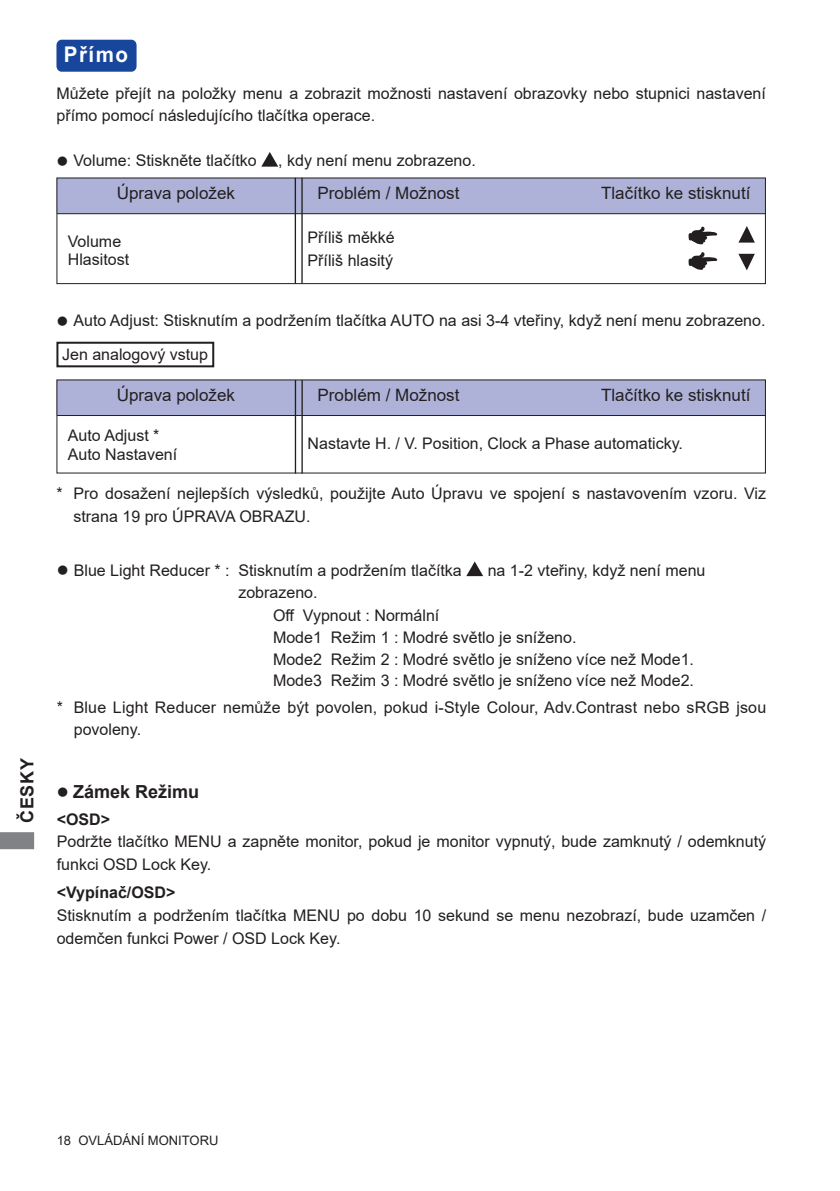
<style>
.page{position:relative;width:840px;height:1191px;background:#fff}
.page>*{position:absolute;margin:0;border:0;box-sizing:border-box;transform-origin:0 0}
.t1{font:700 21.6px "Arial";letter-spacing:.075em;color:#fff;scale:.95 1}
.t2{font:700 18px "Arial";color:#231f20}
.t3{font:17px "Arial";color:#231f20}
.t4{font:16px/22.6px "Arial";color:#231f20}
.t5{font:700 16px "Arial";color:#231f20}
.t6{font:13px "Arial";color:#231f20}
</style>
<div class="page">
<svg style="left:0;top:832px;width:34px;height:17px"></svg>
<div style="left:56px;top:178px;width:709px;height:36px;background:#aeb2d8"></div>
<div style="left:56px;top:177px;width:709px;height:107px;border:1px solid #231f20"></div>
<hr style="left:57px;top:213px;width:707px;height:1px;background:#231f20">
<hr style="left:294px;top:178px;width:2px;height:106px;background:#231f20">
<hr style="left:301px;top:178px;width:1px;height:106px;background:#231f20">
<div style="left:56px;top:380px;width:709px;height:35px;background:#aeb2d8"></div>
<hr style="left:57px;top:415px;width:707px;height:1px;background:#231f20">
<hr style="left:294px;top:380px;width:2px;height:93px;background:#231f20">
<hr style="left:301px;top:380px;width:1px;height:93px;background:#231f20">
<div style="left:56px;top:342px;width:158px;height:25px;border:2px solid #231f20"></div>
<svg style="left:261px;top:152px;width:17px;height:15px"></svg>
<svg style="left:466px;top:561px;width:17px;height:15px"></svg>
<svg style="left:688px;top:226px;width:29px;height:18px"></svg>
<svg style="left:688px;top:252px;width:29px;height:18px"></svg>
<svg style="left:738px;top:226px;width:16px;height:17px"></svg>
<svg style="left:738px;top:254px;width:16px;height:16px"></svg>
<div style="left:57px;top:41px;width:78px;height:30px;background:#18469d;border-radius:4px"></div>
<div style="left:56px;top:40px;width:80px;height:32px;border:2px solid #18469d;border-radius:4px"></div>
<p class="t2" style="left:14px;top:822px;width:66px;rotate:-90deg">ČESKY</p>
<h1 class="t1" style="left:64px;top:40px;width:69px">Přímo</h1>
<p class="t4" style="left:56px;top:82px;width:710px">Můžete přejít na položky menu a zobrazit možnosti nastavení obrazovky nebo stupnici nastavení přímo pomocí následujícího tlačítka operace.</p>
<p class="t4" style="left:56px;top:149px;width:202px">● Volume: Stiskněte tlačítko</p>
<p class="t4" style="left:278px;top:149px;width:199px">, kdy není menu zobrazeno.</p>
<p class="t3" style="left:117px;top:182px;width:120px">Úprava položek</p>
<p class="t3" style="left:317px;top:182px;width:143px">Problém / Možnost</p>
<p class="t3" style="left:600px;top:182px;width:151px">Tlačítko ke stisknutí</p>
<p class="t4" style="left:68px;top:232px;width:63px;line-height:18.4px">Volume<br>Hlasitost</p>
<p class="t4" style="left:307px;top:226px;width:89px">Příliš měkké<br>Příliš hlasitý</p>
<p class="t4" style="left:56px;top:309px;width:710px">● Auto Adjust: Stisknutím a podržením tlačítka AUTO na asi 3-4 vteřiny, když není menu zobrazeno.</p>
<p class="t4" style="left:62px;top:343px;width:147px">Jen analogový vstup</p>
<p class="t3" style="left:117px;top:383px;width:120px">Úprava položek</p>
<p class="t3" style="left:317px;top:383px;width:143px">Problém / Možnost</p>
<p class="t3" style="left:600px;top:383px;width:151px">Tlačítko ke stisknutí</p>
<p class="t4" style="left:68px;top:426px;width:111px;line-height:18.4px">Auto Adjust *<br>Auto Nastavení</p>
<p class="t4" style="left:307px;top:432px;width:376px">Nastavte H. / V. Position, Clock a Phase automaticky.</p>
<p class="t4" style="left:73px;top:482px;width:693px;text-indent:-17px">* Pro dosažení nejlepších výsledků, použijte Auto Úpravu ve spojení s nastavovením vzoru. Viz strana 19 pro ÚPRAVA OBRAZU.</p>
<p class="t4" style="left:57px;top:558px;width:406px">● Blue Light Reducer * : Stisknutím a podržením tlačítka</p>
<p class="t4" style="left:487px;top:558px;width:219px">na 1-2 vteřiny, když není menu</p>
<p class="t4" style="left:273px;top:581px;width:422px;line-height:22px;text-indent:-35px">zobrazeno.<br>Off Vypnout : Normální<br>Mode1 Režim 1 : Modré světlo je sníženo.<br>Mode2 Režim 2 : Modré světlo je sníženo více než Mode1.<br>Mode3 Režim 3 : Modré světlo je sníženo více než Mode2.</p>
<p class="t4" style="left:74px;top:695px;width:693px;text-indent:-17px">* Blue Light Reducer nemůže být povolen, pokud i-Style Colour, Adv.Contrast nebo sRGB jsou povoleny.</p>
<p class="t2" style="left:57px;top:779px;width:144px">● Zámek Režimu</p>
<p class="t5" style="left:57px;top:808px;width:55px">&lt;OSD&gt;</p>
<p class="t4" style="left:57px;top:830px;width:710px">Podržte tlačítko MENU a zapněte monitor, pokud je monitor vypnutý, bude zamknutý / odemknutý funkci OSD Lock Key.</p>
<p class="t5" style="left:57px;top:881px;width:120px">&lt;Vypínač/OSD&gt;</p>
<p class="t4" style="left:57px;top:904px;width:710px">Stisknutím a podržením tlačítka MENU po dobu 10 sekund se menu nezobrazí, bude uzamčen / odemčen funkci Power / OSD Lock Key.</p>
<p class="t6" style="left:57px;top:1131px;width:163px">18 OVLÁDÁNÍ MONITORU</p>
</div>
